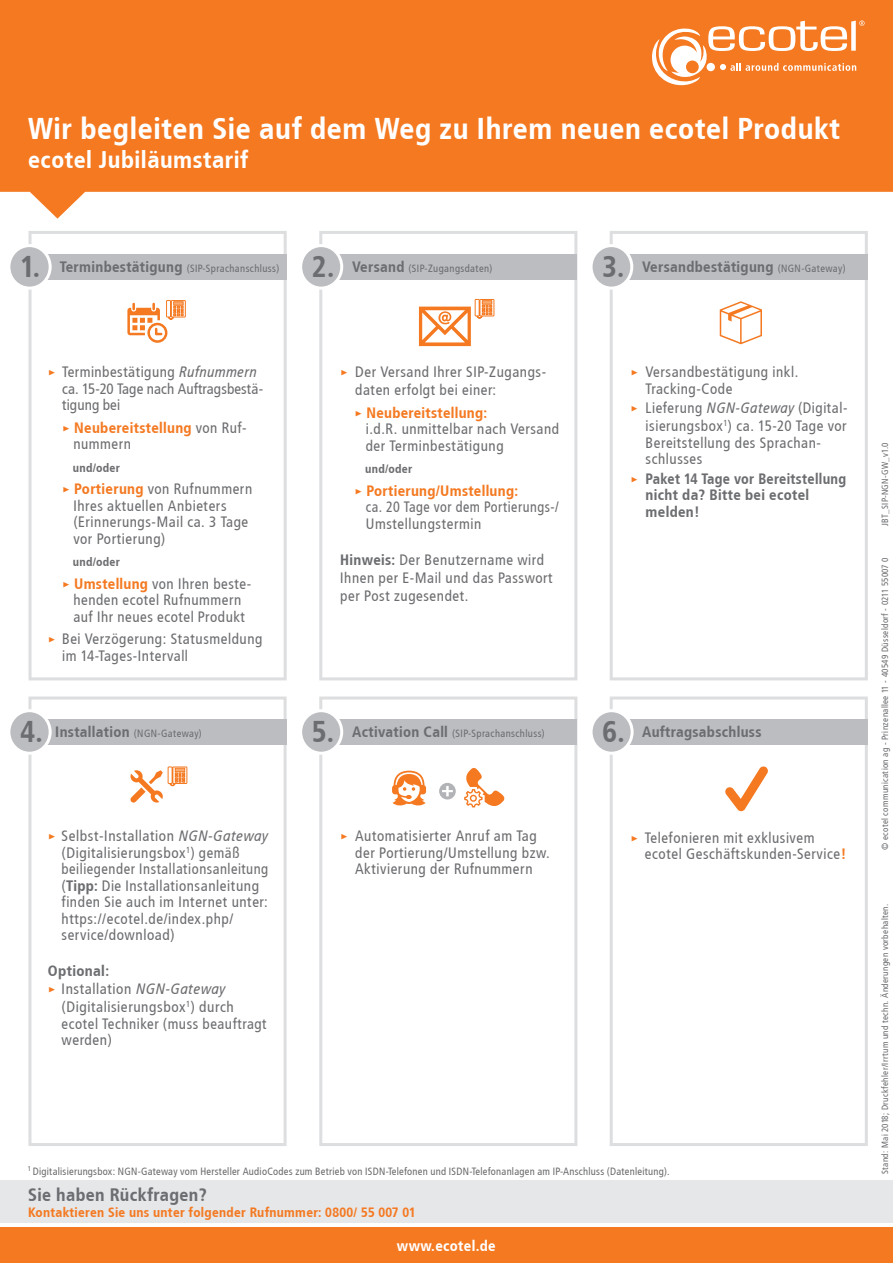
<style>
.page{position:relative;width:893px;height:1263px;background:#fff}
.page>*{position:absolute;margin:0;border:0;box-sizing:border-box;transform-origin:0 0}
.t1{font:700 30px "Transit";color:#fff}
.t2{font:700 30px "Transit";color:#6c6d70}
.t3{font:700 24px "Transit";color:#fff}
.t4{font:700 18px "Transit";color:#6c6d70}
.t5{font:15px/16.5px "Transit";color:#6c6d70}
.t6{font:15px/16.5px "Transit";color:#6c6d70;scale:.94 1}
.t7{font:15px/16.5px "Transit";letter-spacing:-.03em;color:#6c6d70}
.t8{font:700 15px "Transit";color:#6c6d70}
.t9{font:700 15px/16.5px "Transit";color:#6c6d70;scale:.96 1}
.t10{font:700 15px/16.5px "Transit";color:#f47921}
.t11{font:700 15px "Transit";color:#fff}
.t12{font:700 13.5px "Transit";color:#f47921}
.t13{font:700 12px "Transit";letter-spacing:-.005em;color:#6c6d70}
.t14{font:10.5px "Transit";letter-spacing:-.015em;color:#6c6d70}
.t15{font:9px "Transit";color:#6c6d70}
.s1{font-weight:700;font-size:15px}
.s2{font-size:30px}
.s3{font-weight:400;font-size:10.5px}
.s4{color:#f47921}
.s5{font-style:italic}
.s6{font-weight:400}
.s7{font-weight:400;color:#6c6d70}
.s8{font-weight:700;color:#f47921}
.s9{font-weight:700}
.s10{font-weight:400;color:#f47921}
</style>
<div class="page">
<div style="left:28px;top:696px;width:259px;height:450px;border:3px solid #dddee0"></div>
<div style="left:44px;top:719px;width:243px;height:25px;background:#bcbdc0"></div>
<div style="left:9px;top:711px;width:41px;height:42px;background:#bcbdc0;border-radius:50%"></div>
<div style="left:7px;top:709px;width:45px;height:46px;border:3px solid #fff;border-radius:50%"></div>
<div style="left:319px;top:231px;width:258px;height:449px;border:3px solid #dddee0"></div>
<div style="left:319px;top:696px;width:258px;height:450px;border:3px solid #dddee0"></div>
<div style="left:610px;top:231px;width:258px;height:449px;border:3px solid #dddee0"></div>
<div style="left:29px;top:231px;width:258px;height:449px;border:3px solid #dddee0"></div>
<div style="left:44px;top:254px;width:243px;height:25px;background:#bcbdc0"></div>
<div style="left:9px;top:246px;width:41px;height:42px;background:#bcbdc0;border-radius:50%"></div>
<div style="left:7px;top:244px;width:45px;height:46px;border:3px solid #fff;border-radius:50%"></div>
<div style="left:335px;top:254px;width:242px;height:25px;background:#bcbdc0"></div>
<div style="left:301px;top:246px;width:41px;height:42px;background:#bcbdc0;border-radius:50%"></div>
<div style="left:299px;top:244px;width:44px;height:46px;border:3px solid #fff;border-radius:50%"></div>
<div style="left:335px;top:719px;width:242px;height:25px;background:#bcbdc0"></div>
<div style="left:301px;top:711px;width:41px;height:42px;background:#bcbdc0;border-radius:50%"></div>
<div style="left:299px;top:709px;width:44px;height:46px;border:3px solid #fff;border-radius:50%"></div>
<svg style="left:392px;top:771px;width:34px;height:35px"></svg>
<svg style="left:464px;top:768px;width:41px;height:39px"></svg>
<div style="left:439px;top:783px;width:17px;height:16px;background:#b2b3b7;border-radius:50%"></div>
<svg style="left:442px;top:786px;width:11px;height:10px"></svg>
<svg style="left:0;top:0;width:893px;height:219px;background:#f58a3d"></svg>
<svg style="left:651px;top:21px;width:214px;height:66px"></svg>
<div style="left:0;top:1227px;width:893px;height:36px;background:#f47921"></div>
<svg style="left:725px;top:766px;width:43px;height:45px"></svg>
<svg style="left:127px;top:300px;width:59px;height:43px"></svg>
<svg style="left:173px;top:301px;width:11px;height:5px"></svg>
<svg style="left:419px;top:299px;width:76px;height:47px"></svg>
<svg style="left:482px;top:300px;width:10px;height:5px"></svg>
<div style="left:626px;top:254px;width:241px;height:25px;background:#bcbdc0"></div>
<div style="left:591px;top:246px;width:41px;height:42px;background:#bcbdc0;border-radius:50%"></div>
<div style="left:590px;top:244px;width:43px;height:46px;border:3px solid #fff;border-radius:50%"></div>
<div style="left:0;top:1180px;width:893px;height:43px;background:#e6e7e9"></div>
<div style="left:610px;top:696px;width:258px;height:450px;border:3px solid #dddee0"></div>
<div style="left:626px;top:719px;width:241px;height:25px;background:#bcbdc0"></div>
<div style="left:591px;top:711px;width:41px;height:42px;background:#bcbdc0;border-radius:50%"></div>
<div style="left:590px;top:709px;width:44px;height:46px;border:3px solid #fff;border-radius:50%"></div>
<svg style="left:720px;top:301px;width:42px;height:43px"></svg>
<svg style="left:130px;top:766px;width:58px;height:36px"></svg>
<svg style="left:175px;top:768px;width:10px;height:4px"></svg>
<h1 class="t1" style="left:28px;top:111px;width:814px">Wir begleiten Sie auf dem Weg zu Ihrem neuen ecotel Produkt</h1>
<h2 class="t3" style="left:28px;top:146px;width:222px">ecotel Jubiläumstarif</h2>
<h1 class="t2" style="left:20px;top:248px;width:22px">1.</h1>
<h1 class="t2" style="left:312px;top:248px;width:25px">2.</h1>
<p class="t14" style="left:60px;top:262px;width:222px"><span class="s1">Terminbestätigung</span> (SIP-Sprachanschluss)</p>
<p class="t14" style="left:352px;top:262px;width:142px"><span class="s1">Versand</span> (SIP-Zugangsdaten)</p>
<p class="t8" style="left:602px;top:258px;width:245px"><span class="s2">3.</span> Versandbestätigung <span class="s3">(NGN-Gateway)</span></p>
<p class="t7" style="left:62px;top:364px;width:203px;text-indent:-14px"><span class="s4">&gt;</span> Terminbestätigung <span class="s5">Rufnummern </span>ca. 15-20 Tage nach Auftragsbestä&shy;tigung bei</p>
<p class="t10" style="left:73px;top:419px;width:175px;text-indent:-11px"><span class="s6">&gt;</span> Neubereitstellung <span class="s7">von Ruf&shy;nummern</span></p>
<p class="t13" style="left:73px;top:460px;width:49px">und/oder</p>
<p class="t5" style="left:73px;top:481px;width:181px;text-indent:-11px"><span class="s4">&gt;</span> <span class="s8">Portierung</span> von Rufnummern<br>Ihres aktuellen Anbieters (Erinnerungs-Mail ca. 3 Tage vor Portierung)</p>
<p class="t13" style="left:73px;top:555px;width:49px">und/oder</p>
<p class="t5" style="left:62px;top:575px;width:191px;text-align:center"><span class="s4">&gt;</span> <span class="s8">Umstellung</span> von Ihren beste&shy;henden ecotel Rufnummern auf Ihr neues ecotel Produkt</p>
<p class="t5" style="left:62px;top:631px;width:202px;text-indent:-14px"><span class="s4">&gt;</span> Bei Verzögerung: Statusmeldung im 14-Tages-Intervall</p>
<p class="t5" style="left:355px;top:363px;width:193px;line-height:18px;text-indent:-15px"><span class="s4">&gt;</span> Der Versand Ihrer SIP-Zugangs&shy;daten erfolgt bei einer:</p>
<p class="t5" style="left:366px;top:404px;width:195px;text-indent:-11px"><span class="s4">&gt;</span> <span class="s8">Neubereitstellung:<br></span>i.d.R. unmittelbar nach Versand der Terminbestätigung</p>
<p class="t13" style="left:365px;top:462px;width:49px">und/oder</p>
<p class="t6" style="left:366px;top:482px;width:208px;text-indent:-11px"><span class="s4">&gt;</span> <span class="s8">Portierung/Umstellung:<br></span>ca. 20 Tage vor dem Portierungs-/<br>Umstellungstermin</p>
<p class="t5" style="left:340px;top:551px;width:215px;line-height:18px"><span class="s9">Hinweis:</span> Der Benutzername wird<br>Ihnen per E-Mail und das Passwort per Post zugesendet.</p>
<h1 class="t2" style="left:20px;top:714px;width:25px">4.</h1>
<h1 class="t2" style="left:312px;top:714px;width:24px">5.</h1>
<p class="t14" style="left:55px;top:728px;width:149px"><span class="s1">Installation</span> (NGN-Gateway)</p>
<p class="t14" style="left:352px;top:728px;width:195px"><span class="s1">Activation Call</span> (SIP-Sprachanschluss)</p>
<p class="t5" style="left:62px;top:828px;width:209px;text-indent:-14px"><span class="s4">&gt;</span> Selbst-Installation <span class="s5">NGN-Gateway </span>(Digitalisierungsbox<sup>1</sup>) gemäß beiliegender Installationsanleitung (<span class="s9">Tipp:</span> Die Installationsanleitung finden Sie auch im Internet unter: https://ecotel.de/index.php/ service/download)</p>
<p class="t8" style="left:48px;top:962px;width:63px">Optional:</p>
<p class="t5" style="left:48px;top:981px;width:179px"><span class="s4">&gt;</span> Installation <span class="s5">NGN-Gateway</span></p>
<p class="t5" style="left:62px;top:999px;width:174px">(Digitalisierungsbox<sup>1</sup>) durch</p>
<p class="t5" style="left:62px;top:1015px;width:207px">ecotel Techniker (muss beauftragt werden)</p>
<p class="t5" style="left:355px;top:828px;width:197px;text-indent:-15px"><span class="s4">&gt;</span> Automatisierter Anruf am Tag der Portierung/Umstellung bzw.<br>Aktivierung der Rufnummern</p>
<p class="t5" style="left:646px;top:364px;width:155px;text-indent:-15px"><span class="s4">&gt;</span> Versandbestätigung inkl.<br>Tracking-Code</p>
<p class="t5" style="left:631px;top:399px;width:219px;line-height:18px;text-align:right"><span class="s4">&gt;</span> Lieferung <span class="s5">NGN-Gateway</span> (Digital&shy;isierungsbox<sup>1</sup>) ca. 15-20 Tage vor</p>
<p class="t5" style="left:646px;top:434px;width:177px">Bereitstellung des Sprachan&shy;schlusses</p>
<p class="t9" style="left:646px;top:470px;width:211px;text-indent:-15px"><span class="s10">&gt;</span> Paket 14 Tage vor Bereitstellung nicht da? Bitte bei ecotel melden!</p>
<p class="t8" style="left:602px;top:723px;width:161px"><span class="s2">6.</span> Auftragsabschluss</p>
<p class="t5" style="left:645px;top:829px;width:204px;text-indent:-14px"><span class="s4">&gt;</span> Telefonieren mit exklusivem ecotel Geschäftskunden-Service<span class="s8">!</span></p>
<p class="t14" style="left:28px;top:1165px;width:644px"><sup>1</sup> Digitalisierungsbox: NGN-Gateway vom Hersteller AudioCodes zum Betrieb von ISDN-Telefonen und ISDN-Telefonanlagen am IP-Anschluss (Datenleitung).</p>
<p class="t4" style="left:28px;top:1183px;width:181px">Sie haben Rückfragen?</p>
<p class="t12" style="left:28px;top:1204px;width:390px">Kontaktieren Sie uns unter folgender Rufnummer: 0800/ 55 007 01</p>
<p class="t11" style="left:397px;top:1237px;width:101px">www.ecotel.de</p>
<p class="t15" style="left:880px;top:526px;width:85px;rotate:-90deg">JBT_SIP-NGN-GW_v1.0</p>
<p class="t15" style="left:880px;top:850px;width:294px;rotate:-90deg">© ecotel communication ag - Prinzenallee 11 - 40549 Düsseldorf - 0211 55007 0</p>
<p class="t15" style="left:880px;top:1174px;width:272px;rotate:-90deg">Stand: Mai 2018; Druckfehler/Irrtum und techn. Änderungen vorbehalten.</p>
</div>
